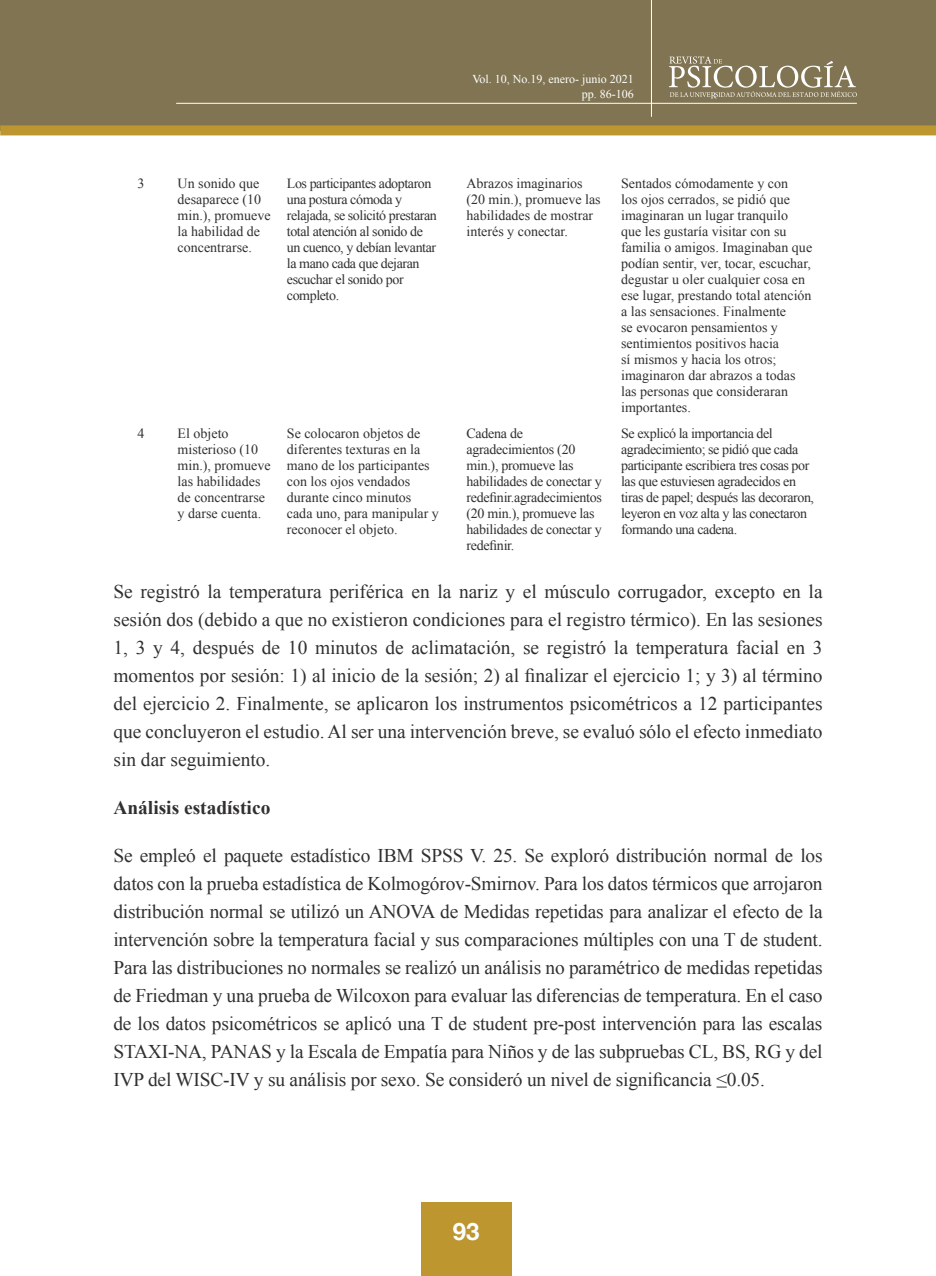
<style>
.page{position:relative;width:936px;height:1276px;background:#fff}
.page>*{position:absolute;margin:0;border:0;box-sizing:border-box;transform-origin:0 0}
.t1{font:700 24px "Helvetica Neue";color:#fbfdfe}
.t2{font:19.4px/28px "Times New Roman";letter-spacing:-.005em;color:#312f30;text-align:justify}
.t3{font:700 19.4px "Times New Roman";color:#312f30}
.t4{font:14px/16px "Times New Roman";color:#312f30}
.t5{font:14px/16px "Times New Roman";letter-spacing:-.03em;color:#312f30}
.t6{font:14px/16px "Times New Roman";letter-spacing:-.02em;color:#312f30}
.t7{font:12px/14.4px "Times New Roman";color:#fff;text-align:right}
</style>
<div class="page">
<div style="left:0;top:0;width:935px;height:130px;background:#807452"></div>
<div style="left:1px;top:125px;width:934px;height:10px;background:#bd9630"></div>
<svg style="left:669px;top:56px;width:187px;height:42px"></svg>
<hr style="left:176px;top:103px;width:680px;height:1px;background:#fff">
<hr style="left:651px;top:0;width:1px;height:117px;background:#fff">
<div style="left:421px;top:1202px;width:90px;height:74px;background:#bd9630"></div>
<p class="t7" style="left:472px;top:72px;width:163px">Vol. 10, No.19, enero- junio 2021 pp. 86-106</p>
<p class="t4" style="left:137px;top:175px;width:8px">3</p>
<p class="t4" style="left:178px;top:175px;width:94px">Un sonido que desaparece (10 min.), promueve la habilidad de concentrarse.</p>
<p class="t5" style="left:287px;top:175px;width:151px">Los participantes adoptaron una postura cómoda y relajada, se solicitó prestaran total atención al sonido de un cuenco, y debían levantar la mano cada que dejaran escuchar el sonido por completo.</p>
<p class="t4" style="left:466px;top:175px;width:136px">Abrazos imaginarios (20 min.), promueve las habilidades de mostrar interés y conectar.</p>
<p class="t4" style="left:621px;top:175px;width:192px">Sentados cómodamente y con<br>los ojos cerrados, se pidió que imaginaran un lugar tranquilo<br>que les gustaría visitar con su familia o amigos. Imaginaban que podían sentir, ver, tocar, escuchar, degustar u oler cualquier cosa en ese lugar, prestando total atención a las sensaciones. Finalmente<br>se evocaron pensamientos y sentimientos positivos hacia<br>sí mismos y hacia los otros; imaginaron dar abrazos a todas las personas que consideraran importantes.</p>
<p class="t4" style="left:137px;top:425px;width:8px">4</p>
<p class="t4" style="left:178px;top:425px;width:94px">El objeto misterioso (10 min.), promueve las habilidades de concentrarse y darse cuenta.</p>
<p class="t4" style="left:287px;top:425px;width:154px">Se colocaron objetos de diferentes texturas en la mano de los participantes con los ojos vendados durante cinco minutos cada uno, para manipular y reconocer el objeto.</p>
<p class="t6" style="left:466px;top:425px;width:137px">Cadena de agradecimientos (20 min.), promueve las habilidades de conectar y redefinir.agradecimientos (20 min.), promueve las habilidades de conectar y redefinir.</p>
<p class="t5" style="left:621px;top:425px;width:194px">Se explicó la importancia del agradecimiento; se pidió que cada participante escribiera tres cosas por las que estuviesen agradecidos en tiras de papel; después las decoraron, leyeron en voz alta y las conectaron formando una cadena.</p>
<p class="t2" style="left:113px;top:577px;width:710px">Se registró la temperatura periférica en la nariz y el músculo corrugador, excepto en la sesión dos (debido a que no existieron condiciones para el registro térmico). En las sesiones 1, 3 y 4, después de 10 minutos de aclimatación, se registró la temperatura facial en 3 momentos por sesión: 1) al inicio de la sesión; 2) al finalizar el ejercicio 1; y 3) al término del ejercicio 2. Finalmente, se aplicaron los instrumentos psicométricos a 12 participantes que concluyeron el estudio. Al ser una intervención breve, se evaluó sólo el efecto inmediato sin dar seguimiento.</p>
<p class="t3" style="left:113px;top:793px;width:158px">Análisis estadístico</p>
<p class="t2" style="left:113px;top:841px;width:710px">Se empleó el paquete estadístico IBM SPSS V. 25. Se exploró distribución normal de los datos con la prueba estadística de Kolmogórov-Smirnov. Para los datos térmicos que arrojaron distribución normal se utilizó un ANOVA de Medidas repetidas para analizar el efecto de la intervención sobre la temperatura facial y sus comparaciones múltiples con una T de student.<br>Para las distribuciones no normales se realizó un análisis no paramétrico de medidas repetidas de Friedman y una prueba de Wilcoxon para evaluar las diferencias de temperatura. En el caso de los datos psicométricos se aplicó una T de student pre-post intervención para las escalas STAXI-NA, PANAS y la Escala de Empatía para Niños y de las subpruebas CL, BS, RG y del IVP del WISC-IV y su análisis por sexo. Se consideró un nivel de significancia ≤0.05.</p>
<p class="t1" style="left:452px;top:1212px;width:28px">93</p>
</div>
